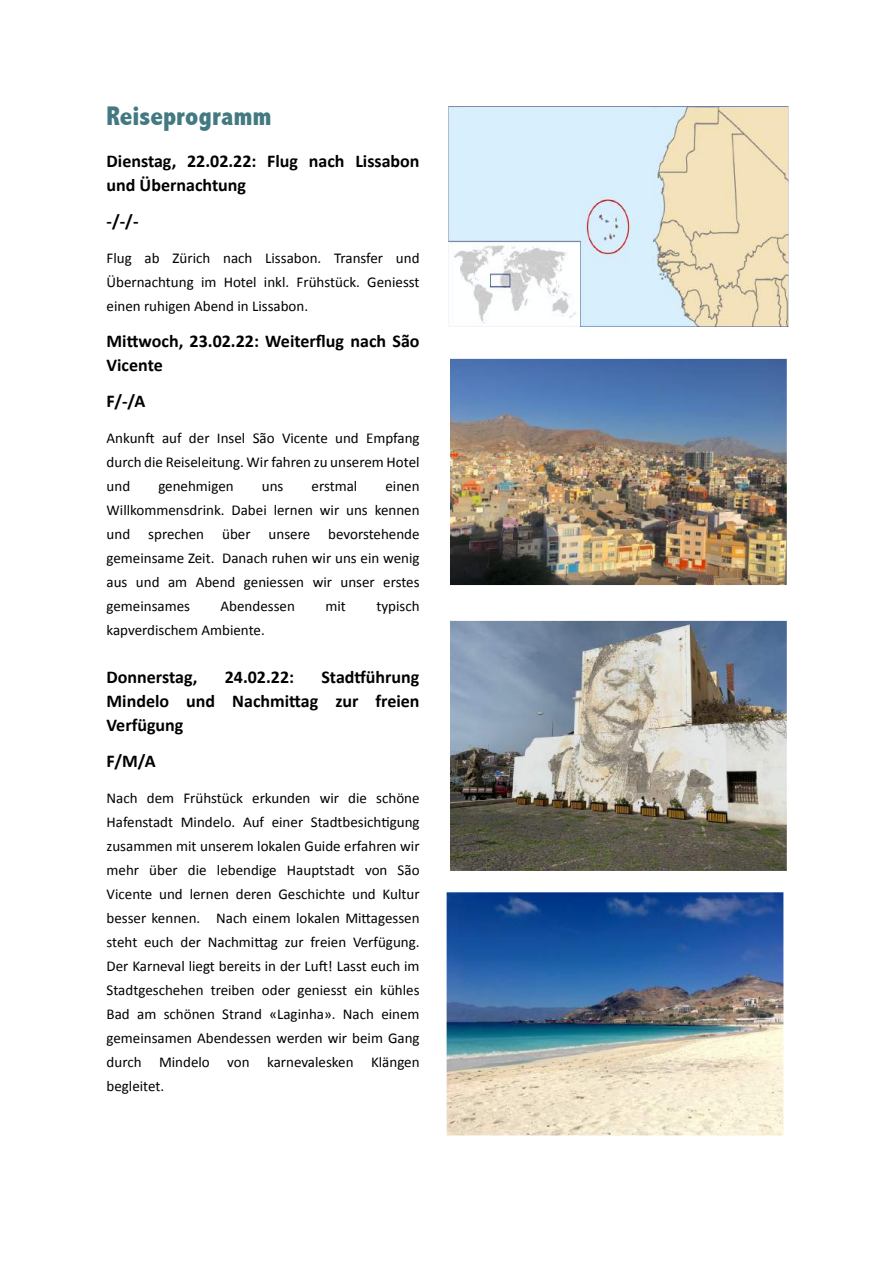
<style>
.page{position:relative;width:893px;height:1263px;background:#fff}
.page>*{position:absolute;margin:0;border:0;box-sizing:border-box;transform-origin:0 0}
.t1{font:800 condensed 27px "Abadi";color:#437981}
.t2{font:700 18px/24px "Calibri";color:#000}
.t3{font:15px/24px "Calibri";color:#000;text-align:justify}
</style>
<div class="page">
<img style="left:448px;top:106px;width:340px;height:221px">
<img style="left:450px;top:359px;width:337px;height:226px">
<img style="left:447px;top:892px;width:336px;height:243px">
<img style="left:450px;top:621px;width:337px;height:250px">
<h1 class="t1" style="left:107px;top:102px;width:167px">Reiseprogramm</h1>
<p class="t2" style="left:107px;top:149px;width:315px">Dienstag, 22.02.22: Flug nach Lissabon und Übernachtung</p>
<p class="t2" style="left:107px;top:209px;width:33px">-/-/-</p>
<p class="t3" style="left:107px;top:246px;width:315px">Flug ab Zürich nach Lissabon. Transfer und Übernachtung im Hotel inkl. Frühstück. Geniesst einen ruhigen Abend in Lissabon.</p>
<p class="t2" style="left:107px;top:329px;width:315px">Mi&lt;woch, 23.02.22: Weiterflug nach São<br>Vicente</p>
<p class="t2" style="left:107px;top:389px;width:40px">F/-/A</p>
<p class="t3" style="left:107px;top:426px;width:315px">Ankun= auf der Insel São Vicente und Empfang durch die Reiseleitung. Wir fahren zu unserem Hotel und</p>
<p class="t3" style="left:158px;top:474px;width:77px">genehmigen</p>
<p class="t3" style="left:262px;top:474px;width:23px">uns</p>
<p class="t3" style="left:312px;top:474px;width:47px">erstmal</p>
<p class="t3" style="left:107px;top:474px;width:315px;text-indent:279px">einen Willkommensdrink. Dabei lernen wir uns kennen und sprechen über unsere bevorstehende gemeinsame Zeit. Danach ruhen wir uns ein wenig aus und am Abend geniessen wir unser erstes gemeinsames</p>
<p class="t3" style="left:221px;top:594px;width:76px">Abendessen</p>
<p class="t3" style="left:325px;top:594px;width:22px">mit</p>
<p class="t3" style="left:376px;top:594px;width:45px">typisch</p>
<p class="t3" style="left:107px;top:618px;width:160px">kapverdischem Ambiente.</p>
<p class="t2" style="left:107px;top:665px;width:92px">Donnerstag,</p>
<p class="t2" style="left:225px;top:665px;width:71px">24.02.22:</p>
<p class="t2" style="left:107px;top:665px;width:315px;text-align:justify;text-indent:215px">StadFührung Mindelo und Nachmi&lt;ag zur freien Verfügung</p>
<p class="t2" style="left:107px;top:749px;width:51px">F/M/A</p>
<p class="t3" style="left:107px;top:786px;width:315px">Nach dem Frühstück erkunden wir die schöne Hafenstadt Mindelo. Auf einer StadtbesichNgung zusammen mit unserem lokalen Guide erfahren wir mehr über die lebendige Hauptstadt von São Vicente und lernen deren Geschichte und Kultur besser kennen. Nach einem lokalen MiPagessen steht euch der NachmiPag zur freien Verfügung.<br>Der Karneval liegt bereits in der Lu=! Lasst euch im Stadtgeschehen treiben oder geniesst ein kühles Bad am schönen Strand «Laginha». Nach einem gemeinsamen Abendessen werden wir beim Gang durch Mindelo von karnevalesken Klängen begleitet.</p>
</div>
